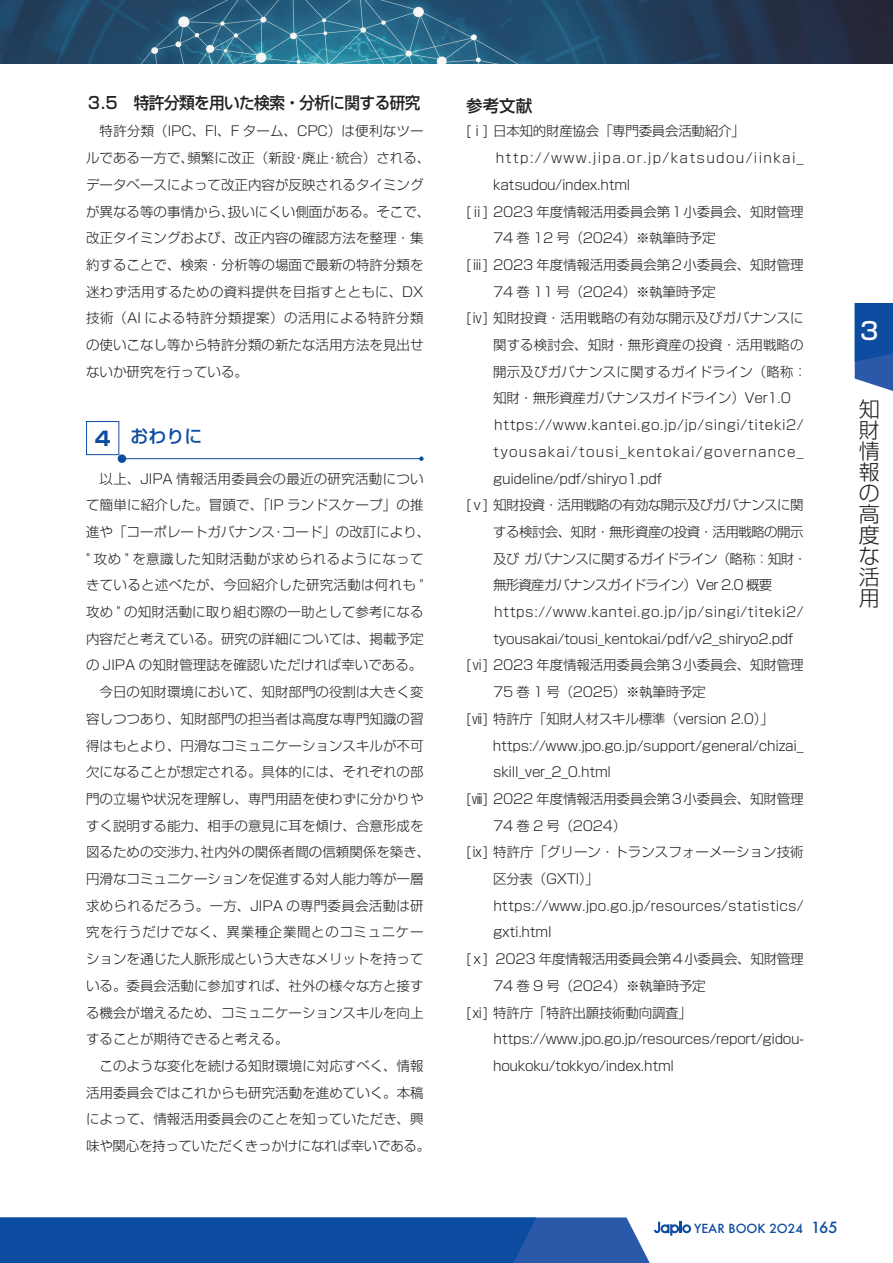
<style>
.page{position:relative;width:893px;height:1263px;background:#fff}
.page>*{position:absolute;margin:0;border:0;box-sizing:border-box;transform-origin:0 0}
.t1{font:500 24px "Shin Go Pr 5";color:#fff}
.t2{font:300 21px/21px "Shin Go Pro";color:#231f20;text-align:justify}
.本文{font:700 19.5px "Shin Go Pr 5";color:#0d4da1}
.見出し_大{font:500 18px "Shin Go Pro";color:#0d4da1}
.見出し_中{font:500 16.5px "Shin Go Pr 5";letter-spacing:-.04em;color:#231f20;scale:.95 1}
.見出し_小{font:500 16.5px "Shin Go Pr 5";color:#231f20}
.本文-2{font:300 13.5px/26.7px "Shin Go Pr 5";color:#231f20}
.参考文献{font:300 13.5px/26.7px "Shin Go Pro";letter-spacing:-.02em;color:#231f20}
.参考文献-2{font:300 13.5px/26.7px "Shin Go Pro";color:#231f20}
.参考文献-3{font:300 13.5px/26.7px "Shin Go Pro";letter-spacing:-.045em;color:#231f20}
.参考文献-4{font:300 13.5px/26.7px "Shin Go Pro";letter-spacing:.1em;color:#231f20}
.参考文献-5{font:300 13.5px/26.7px "Shin Go Pro";letter-spacing:.01em;color:#231f20}
.t3{font:500 12.15px "Futura";color:#0d4da1}
.s1{font-size:15px}
</style>
<div class="page">
<img style="left:0;top:0;width:893px;height:64px">
<svg style="left:0;top:1217px;width:691px;height:46px"></svg>
<svg style="left:855px;top:303px;width:38px;height:88px"></svg>
<hr style="left:122px;top:458px;width:299px;height:1px;background:#0d4da1">
<div style="left:118px;top:454px;width:8px;height:9px;background:#0d4da1;border-radius:50%"></div>
<svg style="left:419px;top:456px;width:5px;height:5px"></svg>
<div style="left:86px;top:421px;width:33px;height:34px;border:1px solid #0d4da1"></div>
<p class="見出し_中" style="left:86px;top:89px;width:353px">３.５　特許分類を用いた検索・分析に関する研究</p>
<p class="本文-2" style="left:86px;top:117px;width:346px;text-indent:14px">特許分類（IPC、FI、F ターム、CPC）は便利なツールである一方で、頻繁に改正（新設・廃止・統合）される、データベースによって改正内容が反映されるタイミングが異なる等の事情から、扱いにくい側面がある。そこで、改正タイミングおよび、改正内容の確認方法を整理・集約することで、検索・分析等の場面で最新の特許分類を迷わず活用するための資料提供を目指すとともに、DX技術（AI による特許分類提案）の活用による特許分類の使いこなし等から特許分類の新たな活用方法を見出せないか研究を行っている。</p>
<p class="本文" style="left:95px;top:423px;width:17px">4</p>
<p class="見出し_大" style="left:130px;top:422px;width:73px">おわりに</p>
<p class="本文-2" style="left:86px;top:464px;width:346px;text-align:center">以上、JIPA 情報活用委員会の最近の研究活動につい<br>て簡単に紹介した。冒頭で、「IP ランドスケープ」の推進や「コーポレートガバナンス・コード」の改訂により、" 攻め " を意識した知財活動が求められるようになってきていると述べたが、今回紹介した研究活動は何れも "攻め " の知財活動に取り組む際の一助として参考になる内容だと考えている。研究の詳細については、掲載予定の JIPA の知財管理誌を確認いただければ幸いである。</p>
<p class="本文-2" style="left:86px;top:677px;width:346px;text-indent:14px">今日の知財環境において、知財部門の役割は大きく変容しつつあり、知財部門の担当者は高度な専門知識の習得はもとより、円滑なコミュニケーションスキルが不可欠になることが想定される。具体的には、それぞれの部門の立場や状況を理解し、専門用語を使わずに分かりやすく説明する能力、相手の意見に耳を傾け、合意形成を図るための交渉力、社内外の関係者間の信頼関係を築き、円滑なコミュニケーションを促進する対人能力等が一層求められるだろう。一方、JIPA の専門委員会活動は研究を行うだけでなく、異業種企業間とのコミュニケーションを通じた人脈形成という大きなメリットを持っている。委員会活動に参加すれば、社外の様々な方と接する機会が増えるため、コミュニケーションスキルを向上することが期待できると考える。</p>
<p class="本文-2" style="left:86px;top:1051px;width:346px;text-align:center">このような変化を続ける知財環境に対応すべく、情報<br>活用委員会ではこれからも研究活動を進めていく。本稿によって、情報活用委員会のことを知っていただき、興味や関心を持っていただくきっかけになれば幸いである。</p>
<p class="見出し_小" style="left:466px;top:92px;width:67px">参考文献</p>
<p class="参考文献" style="left:466px;top:116px;width:280px">[ⅰ] 日本知的財産協会「専門委員会活動紹介」</p>
<p class="参考文献-4" style="left:493px;top:143px;width:312px;text-indent:-27px">　　http://www.jipa.or.jp/katsudou/iinkai_ katsudou/index.html</p>
<p class="参考文献" style="left:493px;top:196px;width:312px;text-indent:-27px">[ⅱ] 2023 年度情報活用委員会第１小委員会、知財管理<br>74 巻 12 号（2024）※執筆時予定</p>
<p class="参考文献" style="left:493px;top:250px;width:312px;text-indent:-27px">[ⅲ] 2023 年度情報活用委員会第２小委員会、知財管理<br>74 巻 11 号（2024）※執筆時予定</p>
<p class="参考文献-2" style="left:493px;top:303px;width:315px;text-indent:-27px">[ⅳ] 知財投資・活用戦略の有効な開示及びガバナンスに関する検討会、知財・無形資産の投資・活用戦略の開示及びガバナンスに関するガイドライン（略称：知財・無形資産ガバナンスガイドライン）Ver1.0</p>
<p class="参考文献" style="left:493px;top:410px;width:312px;text-align:justify;text-indent:-27px">　　https://www.kantei.go.jp/jp/singi/titeki2/ tyousakai/tousi_kentokai/governance_ guideline/pdf/shiryo1.pdf</p>
<p class="参考文献-3" style="left:493px;top:490px;width:315px;text-indent:-27px">[ⅴ] 知財投資・活用戦略の有効な開示及びガバナンスに関する検討会、知財・無形資産の投資・活用戦略の開示及び ガバナンスに関するガイドライン（略称：知財・無形資産ガバナンスガイドライン）Ver 2.0 概要</p>
<p class="参考文献" style="left:493px;top:597px;width:312px;text-indent:-27px">　　https://www.kantei.go.jp/jp/singi/titeki2/ tyousakai/tousi_kentokai/pdf/v2_shiryo2.pdf</p>
<p class="参考文献" style="left:493px;top:650px;width:312px;text-indent:-27px">[ⅵ] 2023 年度情報活用委員会第３小委員会、知財管理<br>75 巻 1 号（2025）※執筆時予定</p>
<p class="参考文献" style="left:466px;top:704px;width:309px">[ⅶ] 特許庁「知財人材スキル標準（version 2.0）」</p>
<p class="参考文献" style="left:493px;top:730px;width:312px;text-indent:-27px">　　https://www.jpo.go.jp/support/general/chizai_ skill_ver_2_0.html</p>
<p class="参考文献" style="left:493px;top:784px;width:312px;text-indent:-27px">[ⅷ] 2022 年度情報活用委員会第３小委員会、知財管理<br>74 巻 2 号（2024）</p>
<p class="参考文献-2" style="left:493px;top:837px;width:312px;text-indent:-27px">[ⅸ] 特許庁「グリーン・トランスフォーメーション技術区分表（GXTI）」</p>
<p class="参考文献-5" style="left:493px;top:891px;width:312px;text-indent:-27px">　　https://www.jpo.go.jp/resources/statistics/ gxti.html</p>
<p class="参考文献" style="left:493px;top:944px;width:312px;text-indent:-27px">[ⅹ] 2023 年度情報活用委員会第４小委員会、知財管理<br>74 巻 9 号（2024）※執筆時予定</p>
<p class="参考文献" style="left:466px;top:997px;width:227px">[ⅺ] 特許庁「特許出願技術動向調査」</p>
<p class="参考文献" style="left:493px;top:1024px;width:312px">https://www.jpo.go.jp/resources/report/gidou&shy;houkoku/tokkyo/index.html</p>
<h1 class="t1" style="left:860px;top:311px;width:20px">3</h1>
<h2 class="t2" style="left:859px;top:396px;width:22px">知財情報の高度な活用</h2>
<p class="t3" style="left:694px;top:1220px;width:145px">YEAR BOOK 2O24 <span class="s1">165</span></p>
</div>
